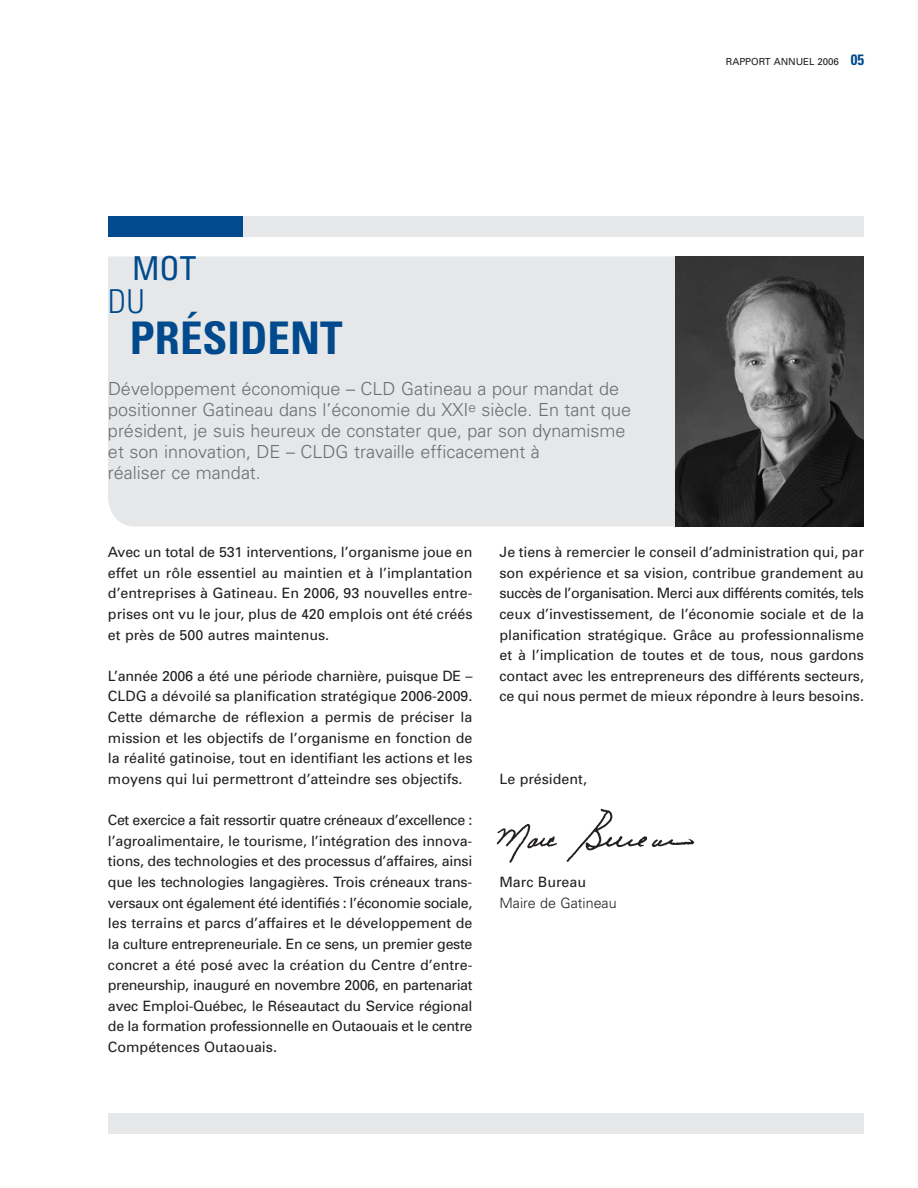
<style>
.page{position:relative;width:918px;height:1188px;background:#fff}
.page>*{position:absolute;margin:0;border:0;box-sizing:border-box;transform-origin:0 0}
.t1{font:700 condensed 45px "Univers";color:#004a8d}
.t2{font:condensed 33px "Univers";color:#004a8d}
.t3{font:300 condensed 33px "Univers";color:#004a8d}
.t4{font:300 18px/21px "Univers";color:#6c6e70}
.t5{font:14.25px/20.7px "Univers";color:#231f20;text-align:justify}
.t6{font:300 14.25px "Univers";color:#231f20}
.t7{font:9.75px "Univers";letter-spacing:-.005em;color:#231f20}
.s1{font-weight:700;font-stretch:condensed;font-size:15px;color:#004a8d}
</style>
<div class="page">
<div style="left:108px;top:256px;width:567px;height:270px;background:#e6e7e8"></div>
<div style="left:108px;top:1114px;width:756px;height:20px;background:#e6e7e8"></div>
<div style="left:108px;top:216px;width:756px;height:20px;background:#e6e7e8"></div>
<img style="left:675px;top:256px;width:189px;height:270px">
<div style="left:108px;top:216px;width:135px;height:20px;background:#004a8d"></div>
<img style="left:496px;top:808px;width:199px;height:55px">
<h2 class="t2" style="left:132px;top:256px;width:66px">MOT</h2>
<h2 class="t3" style="left:108px;top:289px;width:38px">DU</h2>
<h1 class="t1" style="left:130px;top:321px;width:214px">PRÉSIDENT</h1>
<p class="t4" style="left:108px;top:380px;width:525px">Développement économique – CLD Gatineau a pour mandat de positionner Gatineau dans l’économie du XXI<sup>e</sup> siècle. En tant que président, je suis heureux de constater que, par son dynamisme et son innovation, DE – CLDG travaille efficacement à<br>réaliser ce mandat.</p>
<p class="t7" style="left:726px;top:58px;width:140px">RAPPORT ANNUEL 2006 <span class="s1">05</span></p>
<p class="t5" style="left:108px;top:543px;width:366px">Avec un total de 531 interventions, l’organisme joue en effet un rôle essentiel au maintien et à l’implantation d’entreprises à Gatineau. En 2006, 93 nouvelles entre&shy;prises ont vu le jour, plus de 420 emplois ont été créés et près de 500 autres maintenus.</p>
<p class="t5" style="left:108px;top:667px;width:366px">L’année 2006 a été une période charnière, puisque DE – CLDG a dévoilé sa planification stratégique 2006-2009.<br>Cette démarche de réflexion a permis de préciser la mission et les objectifs de l’organisme en fonction de la réalité gatinoise, tout en identifiant les actions et les moyens qui lui permettront d’atteindre ses objectifs.</p>
<p class="t5" style="left:108px;top:811px;width:366px">Cet exercice a fait ressortir quatre créneaux d’excellence : l’agroalimentaire, le tourisme, l’intégration des innova&shy;tions, des technologies et des processus d’affaires, ainsi que les technologies langagières. Trois créneaux trans&shy;versaux ont également été identifiés : l’économie sociale, les terrains et parcs d’affaires et le développement de la culture entrepreneuriale. En ce sens, un premier geste concret a été posé avec la création du Centre d’entre&shy;preneurship, inauguré en novembre 2006, en partenariat avec Emploi-Québec, le Réseautact du Service régional de la formation professionnelle en Outaouais et le centre Compétences Outaouais.</p>
<p class="t5" style="left:500px;top:543px;width:366px">Je tiens à remercier le conseil d’administration qui, par son expérience et sa vision, contribue grandement au succès de l’organisation. Merci aux différents comités, tels ceux d’investissement, de l’économie sociale et de la planification stratégique. Grâce au professionnalisme et à l’implication de toutes et de tous, nous gardons contact avec les entrepreneurs des différents secteurs, ce qui nous permet de mieux répondre à leurs besoins.</p>
<p class="t5" style="left:500px;top:770px;width:89px">Le président,</p>
<p class="t5" style="left:500px;top:873px;width:88px">Marc Bureau</p>
<p class="t6" style="left:500px;top:897px;width:119px">Maire de Gatineau</p>
</div>
